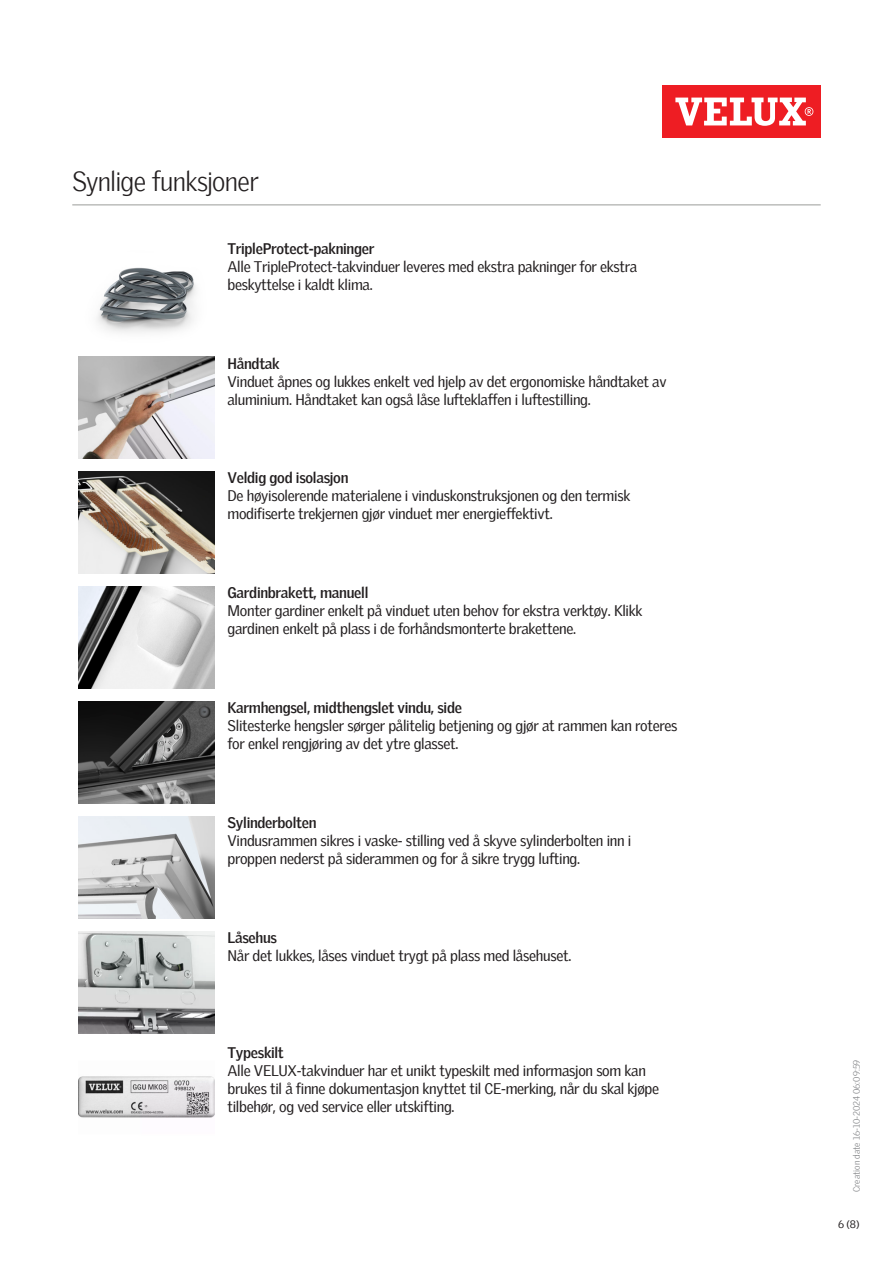
<style>
.page{position:relative;width:893px;height:1263px;background:#fff}
.page>*{position:absolute;margin:0;border:0;box-sizing:border-box;transform-origin:0 0}
.Headline_With_Line_B{font:300 27px "Velux Gothic";letter-spacing:-.025em;color:#231f20}
.Body_Heading{font:15px/18px "Velux Gothic";letter-spacing:-.02em;color:#231f20}
.t1{font:10.5px "Velux Gothic";color:#231f20}
.t2{font:300 9px "Velux Gothic";color:#7c7e81}
.s1{font-weight:700}
</style>
<div class="page">
<div style="left:662px;top:85px;width:159px;height:53px;background:#ee1d23"></div>
<svg style="left:675px;top:98px;width:138px;height:28px"></svg>
<hr style="left:72px;top:204px;width:749px;height:2px;background:#bcbdbb">
<img style="left:97px;top:267px;width:99px;height:66px">
<img style="left:79px;top:357px;width:136px;height:102px">
<img style="left:79px;top:472px;width:136px;height:102px">
<img style="left:79px;top:586px;width:136px;height:103px">
<img style="left:79px;top:701px;width:136px;height:102px">
<img style="left:79px;top:816px;width:136px;height:102px">
<img style="left:79px;top:931px;width:136px;height:102px">
<img style="left:79px;top:1076px;width:136px;height:42px">
<p class="Headline_With_Line_B" style="left:72px;top:161px;width:188px">Synlige funksjoner</p>
<p class="Body_Heading" style="left:227px;top:238px;width:411px"><span class="s1">TripleProtect-pakninger<br></span>Alle TripleProtect-takvinduer leveres med ekstra pakninger for ekstra beskyttelse i kaldt klima.</p>
<p class="Body_Heading" style="left:227px;top:353px;width:441px"><span class="s1">Håndtak<br></span>Vinduet åpnes og lukkes enkelt ved hjelp av det ergonomiske håndtaket av aluminium. Håndtaket kan også låse lufteklaffen i luftestilling.</p>
<p class="Body_Heading" style="left:227px;top:468px;width:404px"><span class="s1">Veldig god isolasjon<br></span>De høyisolerende materialene i vinduskonstruksjonen og den termisk modifiserte trekjernen gjør vinduet mer energieffektivt.</p>
<p class="Body_Heading" style="left:227px;top:582px;width:416px"><span class="s1">Gardinbrakett, manuell<br></span>Monter gardiner enkelt på vinduet uten behov for ekstra verktøy. Klikk gardinen enkelt på plass i de forhåndsmonterte brakettene.</p>
<p class="Body_Heading" style="left:227px;top:697px;width:451px"><span class="s1">Karmhengsel, midthengslet vindu, side<br></span>Slitesterke hengsler sørger pålitelig betjening og gjør at rammen kan roteres for enkel rengjøring av det ytre glasset.</p>
<p class="Body_Heading" style="left:227px;top:812px;width:405px"><span class="s1">Sylinderbolten<br></span>Vindusrammen sikres i vaske- stilling ved å skyve sylinderbolten inn i proppen nederst på siderammen og for å sikre trygg lufting.</p>
<p class="Body_Heading" style="left:227px;top:927px;width:345px"><span class="s1">Låsehus<br></span>Når det lukkes, låses vinduet trygt på plass med låsehuset.</p>
<p class="Body_Heading" style="left:227px;top:1042px;width:433px"><span class="s1">Typeskilt<br></span>Alle VELUX-takvinduer har et unikt typeskilt med informasjon som kan brukes til å finne dokumentasjon knyttet til CE-merking, når du skal kjøpe tilbehør, og ved service eller utskifting.</p>
<p class="t2" style="left:850px;top:1192px;width:134px;rotate:-90deg">Creation date 16-10-2024 06:09:59</p>
<p class="t1" style="left:838px;top:1216px;width:23px">6 (8)</p>
</div>
